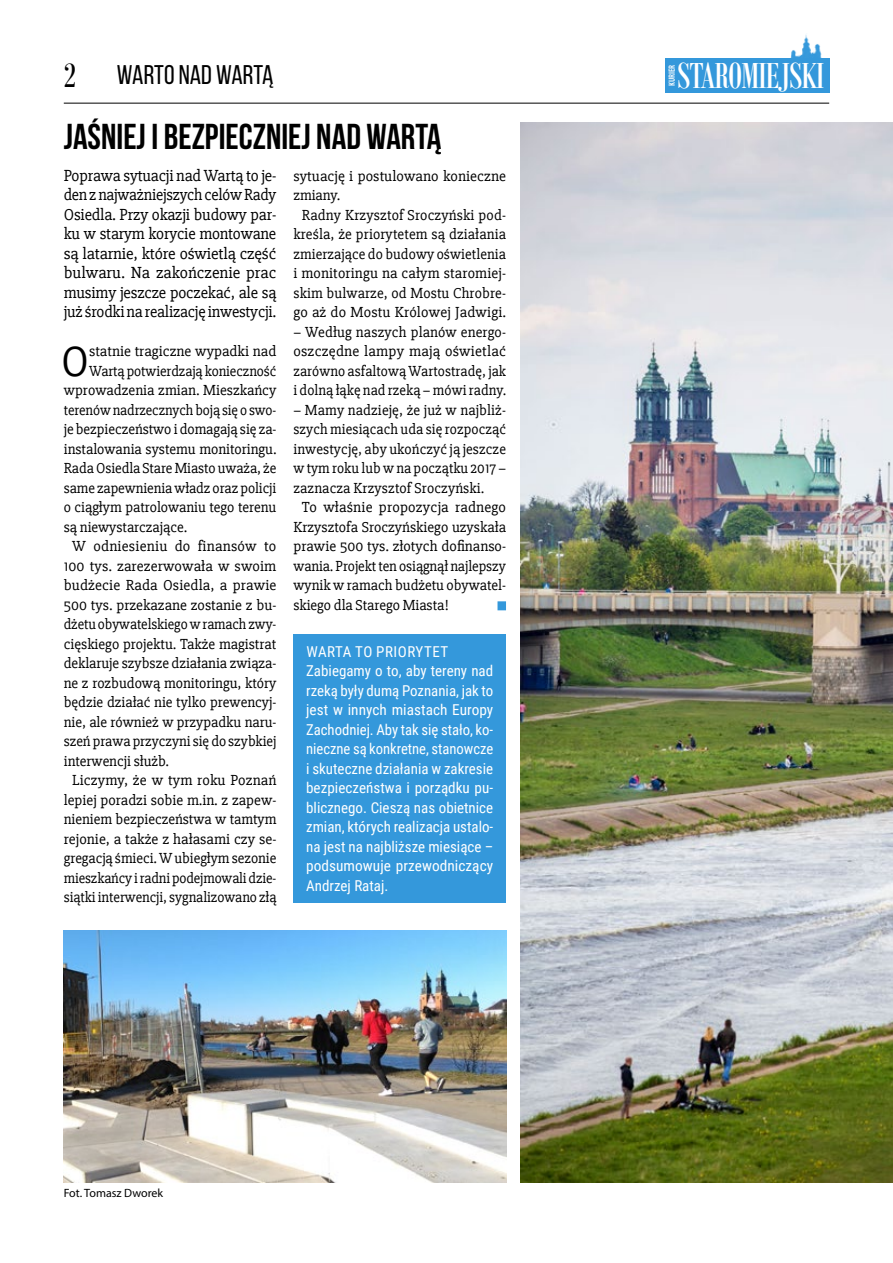
<style>
.page{position:relative;width:893px;height:1263px;background:#fff}
.page>*{position:absolute;margin:0;border:0;box-sizing:border-box;transform-origin:0 0}
.t1{font:44.25px "Slabo 27 px";color:#000}
.t2{font:39px "Bodoni MT Condensed";letter-spacing:-.025em;color:#fff}
.t3{font:700 36px "Bebas Neue";color:#000}
.t4{font:27px "Bebas Neue";color:#000}
.t5{font:16.5px/19.5px "Slabo 27 px";letter-spacing:-.01em;color:#000;text-align:justify}
.t6{font:15px/19.5px "Slabo 27 px";color:#000;text-align:justify}
.t7{font:15px/19.5px "Roboto Condensed";color:#fff}
.t8{font:12px "Myriad Pro";color:#000}
.t9{font:600 condensed 9px "Myriad Pro";letter-spacing:-.005em;color:#fff}
.s1{font-family:"Bodoni MT Condensed";font-size:36px}
</style>
<div class="page">
<hr style="left:64px;top:103px;width:765px;height:1px;background:#000">
<img style="left:521px;top:123px;width:372px;height:1059px">
<img style="left:64px;top:931px;width:442px;height:251px">
<img style="left:791px;top:35px;width:32px;height:24px">
<div style="left:665px;top:59px;width:164px;height:34px;background:#3498db"></div>
<div style="left:497px;top:601px;width:9px;height:9px;background:#3498db"></div>
<div style="left:293px;top:634px;width:213px;height:268px;background:#3498db"></div>
<h3 class="t4" style="left:64px;top:60px;width:211px"><span class="s1">2</span> WARTO NAD WARTĄ</h3>
<p class="t9" style="left:667px;top:86px;width:23px;rotate:-90deg">KURIER</p>
<h2 class="t2" style="left:677px;top:52px;width:149px">STAROMIEJSKI</h2>
<h3 class="t3" style="left:64px;top:117px;width:379px">JAŚNIEJ I BEZPIECZNIEJ NAD WARTĄ</h3>
<p class="t5" style="left:64px;top:165px;width:214px">Poprawa sytuacji nad Wartą to je&shy;den z najważniejszych celów Rady Osiedla. Przy okazji budowy par&shy;ku w starym korycie montowane są latarnie, które oświetlą część bulwaru. Na zakończenie prac musimy jeszcze poczekać, ale są już środki na realizację inwestycji.</p>
<h1 class="t1" style="left:61px;top:335px;width:29px">O</h1>
<p class="t6" style="left:89px;top:341px;width:189px">statnie tragiczne wypadki nad</p>
<p class="t6" style="left:293px;top:166px;width:214px">sytuację i postulowano konieczne</p>
<p class="t6" style="left:293px;top:185px;width:48px">zmiany.</p>
<p class="t6" style="left:302px;top:205px;width:206px">Radny Krzysztof Sroczyński pod-</p>
<p class="t6" style="left:293px;top:224px;width:214px">kreśla, że priorytetem są działania</p>
<p class="t6" style="left:293px;top:244px;width:214px">zmierzające do budowy oświetlenia</p>
<p class="t6" style="left:293px;top:263px;width:214px">i monitoringu na całym staromiej-</p>
<p class="t6" style="left:293px;top:283px;width:214px">skim bulwarze, od Mostu Chrobre-</p>
<p class="t6" style="left:293px;top:302px;width:214px">go aż do Mostu Królowej Jadwigi.</p>
<p class="t6" style="left:293px;top:322px;width:214px">– Według naszych planów energo&shy;oszczędne lampy mają oświetlać zarówno asfaltową Wartostradę, jak i dolną łąkę nad rzeką – mówi radny.</p>
<p class="t6" style="left:293px;top:400px;width:214px">– Mamy nadzieję, że już w najbliż-</p>
<p class="t6" style="left:293px;top:419px;width:214px">szych miesiącach uda się rozpocząć</p>
<p class="t6" style="left:293px;top:439px;width:214px">inwestycję, aby ukończyć ją jeszcze</p>
<p class="t6" style="left:293px;top:458px;width:214px">w tym roku lub w na początku 2017 –</p>
<p class="t6" style="left:293px;top:478px;width:192px">zaznacza Krzysztof Sroczyński.</p>
<p class="t6" style="left:302px;top:497px;width:206px">To właśnie propozycja radnego</p>
<p class="t6" style="left:293px;top:517px;width:214px">Krzysztofa Sroczyńskiego uzyskała</p>
<p class="t6" style="left:293px;top:536px;width:214px">prawie 500 tys. złotych dofinanso-</p>
<p class="t6" style="left:293px;top:556px;width:214px">wania. Projekt ten osiągnął najlepszy</p>
<p class="t6" style="left:293px;top:575px;width:214px">wynik w ramach budżetu obywatel-</p>
<p class="t6" style="left:293px;top:595px;width:157px">skiego dla Starego Miasta!</p>
<p class="t7" style="left:306px;top:641px;width:189px">WARTA TO PRIORYTET<br>Zabiegamy o to, aby tereny nad rzeką były dumą Poznania, jak to jest w innych miastach Europy<br>Zachodniej. Aby tak się stało, ko&shy;nieczne są konkretne, stanowcze i skuteczne działania w zakresie bezpieczeństwa i porządku pu&shy;blicznego. Cieszą nas obietnice zmian, których realizacja ustalo&shy;na jest na najbliższe miesiące – podsumowuje przewodniczący<br>Andrzej Rataj.</p>
<p class="t6" style="left:89px;top:361px;width:189px">Wartą potwierdzają konieczność</p>
<p class="t6" style="left:64px;top:380px;width:214px">wprowadzenia zmian. Mieszkańcy</p>
<p class="t6" style="left:64px;top:400px;width:214px">terenów nadrzecznych boją się o swo-</p>
<p class="t6" style="left:64px;top:419px;width:214px">je bezpieczeństwo i domagają się za-</p>
<p class="t6" style="left:64px;top:439px;width:214px">instalowania systemu monitoringu.</p>
<p class="t6" style="left:64px;top:458px;width:214px">Rada Osiedla Stare Miasto uważa, że</p>
<p class="t6" style="left:64px;top:478px;width:214px">same zapewnienia władz oraz policji</p>
<p class="t6" style="left:64px;top:497px;width:214px">o ciągłym patrolowaniu tego terenu</p>
<p class="t6" style="left:64px;top:517px;width:125px">są niewystarczające.</p>
<p class="t6" style="left:72px;top:536px;width:206px">W odniesieniu do finansów to</p>
<p class="t6" style="left:64px;top:556px;width:214px">100 tys. zarezerwowała w swoim</p>
<p class="t6" style="left:64px;top:575px;width:214px">budżecie Rada Osiedla, a prawie</p>
<p class="t6" style="left:64px;top:595px;width:214px">500 tys. przekazane zostanie z bu-</p>
<p class="t6" style="left:64px;top:614px;width:214px">dżetu obywatelskiego w ramach zwy-</p>
<p class="t6" style="left:64px;top:634px;width:214px">cięskiego projektu. Także magistrat</p>
<p class="t6" style="left:64px;top:653px;width:214px">deklaruje szybsze działania związa-</p>
<p class="t6" style="left:64px;top:673px;width:214px">ne z rozbudową monitoringu, który</p>
<p class="t6" style="left:64px;top:692px;width:214px">będzie działać nie tylko prewencyj-</p>
<p class="t6" style="left:64px;top:712px;width:214px">nie, ale również w przypadku naru-</p>
<p class="t6" style="left:64px;top:731px;width:214px">szeń prawa przyczyni się do szybkiej</p>
<p class="t6" style="left:64px;top:751px;width:106px">interwencji służb.</p>
<p class="t6" style="left:72px;top:770px;width:206px">Liczymy, że w tym roku Poznań</p>
<p class="t6" style="left:64px;top:790px;width:214px">lepiej poradzi sobie m.in. z zapew-</p>
<p class="t6" style="left:64px;top:809px;width:214px">nieniem bezpieczeństwa w tamtym</p>
<p class="t6" style="left:64px;top:829px;width:214px">rejonie, a także z hałasami czy se-</p>
<p class="t6" style="left:64px;top:848px;width:214px">gregacją śmieci. W ubiegłym sezonie</p>
<p class="t6" style="left:64px;top:868px;width:214px">mieszkańcy i radni podejmowali dzie-</p>
<p class="t6" style="left:64px;top:887px;width:214px">siątki interwencji, sygnalizowano złą</p>
<p class="t8" style="left:64px;top:1186px;width:101px">Fot. Tomasz Dworek</p>
</div>
